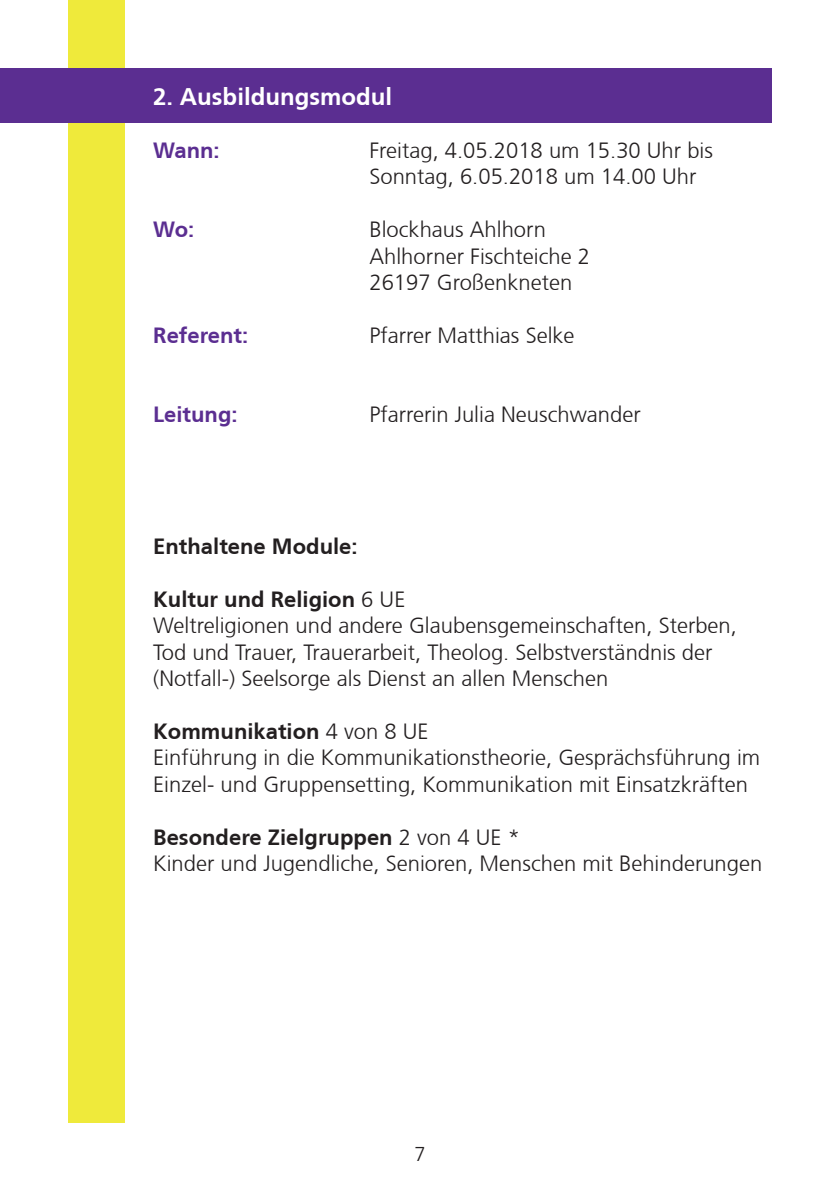
<style>
.page{position:relative;width:840px;height:1191px;background:#fff}
.page>*{position:absolute;margin:0;border:0;box-sizing:border-box;transform-origin:0 0}
.t1{font:700 24px "Frutiger CE";color:#fff}
.t2{font:300 22px/26.4px "Frutiger CE";color:#231f20}
.t3{font:700 22px "Frutiger CE";color:#5b2e91}
.t4{font:700 22px "Frutiger CE";color:#231f20}
.t5{font:300 20px "Frutiger CE";color:#231f20}
.s1{font-weight:700}
</style>
<div class="page">
<div style="left:68px;top:0;width:57px;height:1123px;background:#efea3b"></div>
<div style="left:0;top:68px;width:771px;height:55px;background:#5b2e91"></div>
<p class="t1" style="left:153px;top:82px;width:240px">2. Ausbildungsmodul</p>
<p class="t3" style="left:153px;top:137px;width:68px">Wann:</p>
<p class="t2" style="left:369px;top:137px;width:345px">Freitag, 4.05.2018 um 15.30 Uhr bis<br>Sonntag, 6.05.2018 um 14.00 Uhr</p>
<p class="t3" style="left:153px;top:216px;width:43px">Wo:</p>
<p class="t2" style="left:369px;top:216px;width:222px">Blockhaus Ahlhorn<br>Ahlhorner Fischteiche 2<br>26197 Großenkneten</p>
<p class="t3" style="left:153px;top:322px;width:96px">Referent:</p>
<p class="t2" style="left:369px;top:322px;width:206px">Pfarrer Matthias Selke</p>
<p class="t3" style="left:153px;top:401px;width:86px">Leitung:</p>
<p class="t2" style="left:369px;top:401px;width:272px">Pfarrerin Julia Neuschwander</p>
<p class="t4" style="left:153px;top:533px;width:206px">Enthaltene Module:</p>
<p class="t2" style="left:153px;top:586px;width:585px"><span class="s1">Kultur und Religion</span> 6 UE<br>Weltreligionen und andere Glaubensgemeinschaften, Sterben, Tod und Trauer, Trauerarbeit, Theolog. Selbstverständnis der (Notfall-) Seelsorge als Dienst an allen Menschen</p>
<p class="t2" style="left:153px;top:718px;width:608px"><span class="s1">Kommunikation</span> 4 von 8 UE<br>Einführung in die Kommunikationstheorie, Gesprächsführung im<br>Einzel- und Gruppensetting, Kommunikation mit Einsatzkräften</p>
<p class="t2" style="left:153px;top:823px;width:610px"><span class="s1">Besondere Zielgruppen</span> 2 von 4 UE *<br>Kinder und Jugendliche, Senioren, Menschen mit Behinderungen</p>
<p class="t5" style="left:414px;top:1142px;width:13px">7</p>
</div>
